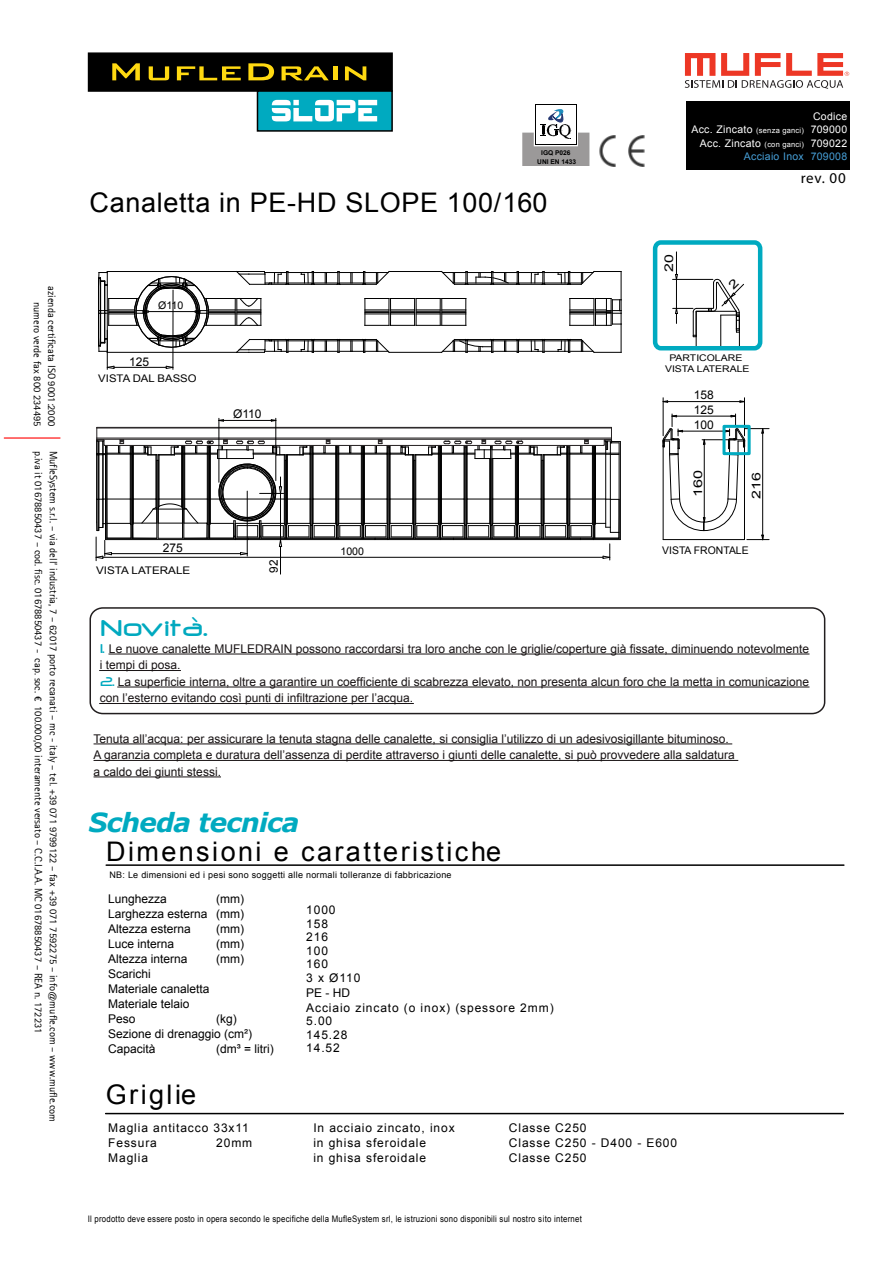
<style>
.page{position:relative;width:893px;height:1263px;background:#fff}
.page>*{position:absolute;margin:0;border:0;box-sizing:border-box;transform-origin:0 0}
.t1{font:27px "Arial";letter-spacing:.09em;color:#000}
.t2{font:27px "Arial";letter-spacing:.025em;color:#000}
.t3{font:500 27px "Neuropol";letter-spacing:.04em;color:#00a9bf}
.t4{font:italic 700 26.25px "Verdana";letter-spacing:-.03em;color:#00aac0}
.t5{font:500 15px "Cosmos";color:#000}
.t6{font:12px/16.5px "Arial";color:#181314}
.t7{font:12px/16.5px "Arial";color:#171213}
.t8{font:12px/15px "Arial";color:#000}
.t9{font:12px/13.5px "Arial";letter-spacing:.075em;color:#000}
.t10{font:12px "Arial";color:#000;scale:1.33 1}
.t11{font:12px "Arial";color:#000;scale:1.35 1}
.t12{font:11.7px "Arial";color:#000}
.t13{font:10.65px "Arial";color:#000}
.t14{font:10.5px/14.4px "Rotis Sans Serif";color:#000;text-align:right}
.t15{font:10.5px/13.5px "Arial";letter-spacing:.03em;color:#fff;text-align:right}
.t16{font:10.5px "Arial";color:#000;scale:1.11 1}
.t17{font:10.5px "Arial";color:#000}
.t18{font:10.5px "Arial";color:#000;scale:1.08 1}
.t19{font:9.15px/10.5px "Arial";color:#000;text-align:center;scale:1.14 1}
.t20{font:9px "Arial";letter-spacing:.03em;color:#000;scale:.87 1}
.t21{font:9px "Arial";letter-spacing:.03em;color:#000}
.t22{font:700 6.6px "Arial";letter-spacing:-.005em;color:#000}
.s1{font-family:"Calibri"}
.s2{font-size:7.5px}
.s3{color:#479fd7}
.s4{font-family:"Neuropol";font-weight:500;font-size:15px;color:#00a9bf}
</style>
<div class="page">
<hr style="left:620px;top:442px;width:1px;height:98px;background:#000">
<hr style="left:662px;top:398px;width:1px;height:38px;background:#000">
<hr style="left:744px;top:398px;width:1px;height:38px;background:#000">
<hr style="left:667px;top:401px;width:73px;height:1px;background:#000">
<svg style="left:662px;top:400px;width:6px;height:3px"></svg>
<svg style="left:739px;top:400px;width:5px;height:3px"></svg>
<svg style="left:98px;top:271px;width:523px;height:82px"></svg>
<hr style="left:172px;top:290px;width:1px;height:79px;background:#000">
<hr style="left:107px;top:330px;width:1px;height:39px;background:#000">
<hr style="left:114px;top:367px;width:52px;height:1px;background:#000">
<svg style="left:106px;top:365px;width:9px;height:4px"></svg>
<svg style="left:165px;top:365px;width:9px;height:4px"></svg>
<hr style="left:4px;top:437px;width:56px;height:2px;background:#f00">
<svg style="left:662px;top:414px;width:107px;height:127px"></svg>
<hr style="left:275px;top:418px;width:1px;height:63px;background:#000">
<hr style="left:218px;top:418px;width:1px;height:64px;background:#000">
<svg style="left:95px;top:419px;width:525px;height:155px"></svg>
<hr style="left:106px;top:864px;width:737px;height:2px;background:#000">
<hr style="left:106px;top:1113px;width:737px;height:1px;background:#000">
<div style="left:88px;top:52px;width:305px;height:40px;background:#000;border:2px solid #000"></div>
<div style="left:257px;top:90px;width:136px;height:42px;background:#00aac0;border:2px solid #000"></div>
<svg style="left:112px;top:63px;width:28px;height:17px"></svg>
<svg style="left:149px;top:66px;width:20px;height:14px"></svg>
<svg style="left:177px;top:66px;width:64px;height:14px"></svg>
<svg style="left:248px;top:63px;width:26px;height:17px"></svg>
<svg style="left:281px;top:66px;width:48px;height:14px"></svg>
<hr style="left:333px;top:66px;width:4px;height:14px;background:#ffd911">
<svg style="left:345px;top:66px;width:21px;height:14px"></svg>
<svg style="left:272px;top:100px;width:105px;height:21px"></svg>
<hr style="left:94px;top:743px;width:638px;height:1px;background:#171213">
<hr style="left:94px;top:760px;width:644px;height:1px;background:#171213">
<hr style="left:94px;top:776px;width:127px;height:1px;background:#171213">
<div style="left:653px;top:240px;width:109px;height:110px;border:4px solid #00aac0;border-radius:6px"></div>
<img style="left:599px;top:135px;width:46px;height:32px">
<svg style="left:522px;top:104px;width:67px;height:62px"></svg>
<div style="left:685px;top:102px;width:164px;height:68px;background:#000"></div>
<svg style="left:684px;top:53px;width:165px;height:36px"></svg>
<hr style="left:109px;top:654px;width:700px;height:1px;background:#181314">
<hr style="left:100px;top:670px;width:80px;height:1px;background:#181314">
<hr style="left:118px;top:687px;width:691px;height:1px;background:#181314">
<hr style="left:100px;top:703px;width:313px;height:1px;background:#181314">
<div style="left:89px;top:607px;width:736px;height:107px;border:2px solid #221e1f;border-radius:12px"></div>
<svg style="left:672px;top:252px;width:72px;height:96px"></svg>
<p class="t14" style="left:59px;top:286px;width:142px;rotate:90deg">azienda certificata ISO 9001:2000 numero verde fax 800 234495</p>
<p class="t14" style="left:61px;top:451px;width:673px;line-height:15px;text-align:left;rotate:90deg">MufleSystem s.r.l. – via dell’ industria, 7 – 62017 porto recanati – mc - italy – tel. +39 071 9799122 – fax +39 071 7592275 – info@mufle.com – www.mufle.com p.iva it 01678850437 – cod. fisc. 01678850437 - cap. soc. <span class="s1">€</span> 100.000,00 interamente versato – C.C.I.A.A. MC 01678850437 – REA n. 172231</p>
<p class="t22" style="left:541px;top:149px;width:31px">IGQ P026</p>
<p class="t22" style="left:537px;top:158px;width:40px">UNI EN 1433</p>
<h1 class="t2" style="left:90px;top:188px;width:459px">Canaletta in PE-HD SLOPE 100/160</h1>
<p class="t13" style="left:158px;top:299px;width:27px">Ø110</p>
<p class="t8" style="left:129px;top:354px;width:22px">125</p>
<p class="t18" style="left:98px;top:373px;width:93px">VISTA DAL BASSO</p>
<p class="t8" style="left:233px;top:406px;width:30px">Ø110</p>
<p class="t8" style="left:163px;top:540px;width:22px">275</p>
<p class="t16" style="left:96px;top:564px;width:86px">VISTA LATERALE</p>
<p class="t12" style="left:267px;top:573px;width:15px;rotate:-90deg">92</p>
<p class="t13" style="left:340px;top:546px;width:25px">1000</p>
<p class="t15" style="left:691px;top:109px;width:157px">Codice<br>Acc. Zincato <span class="s2">(senza ganci)</span> 709000<br>Acc. Zincato <span class="s2">(con ganci)</span> 709022<br><span class="s3">Acciaio Inox 709008</span></p>
<p class="t10" style="left:662px;top:272px;width:15px;rotate:-90deg">20</p>
<p class="t19" style="left:665px;top:353px;width:76px">PARTICOLARE<br>VISTA LATERALE</p>
<p class="t8" style="left:693px;top:387px;width:22px">158</p>
<p class="t8" style="left:693px;top:403px;width:22px">125</p>
<p class="t8" style="left:693px;top:418px;width:22px">100</p>
<p class="t11" style="left:691px;top:497px;width:22px;rotate:-90deg">160</p>
<p class="t10" style="left:749px;top:499px;width:22px;rotate:-90deg">216</p>
<p class="t17" style="left:662px;top:544px;width:88px">VISTA FRONTALE</p>
<p class="t5" style="left:800px;top:169px;width:47px">rev. 00</p>
<h1 class="t3" style="left:100px;top:615px;width:109px">Novità.</h1>
<p class="t6" style="left:100px;top:640px;width:711px"><span class="s4">1.</span> Le nuove canalette MUFLEDRAIN possono raccordarsi tra loro anche con le griglie/coperture già fissate, diminuendo notevolmente i tempi di posa.</p>
<p class="t6" style="left:100px;top:673px;width:710px"><span class="s4">2.</span> La superficie interna, oltre a garantire un coefficiente di scabrezza elevato, non presenta alcun foro che la metta in comunicazione con l’esterno evitando così punti di infiltrazione per l’acqua.</p>
<p class="t7" style="left:94px;top:730px;width:643px">Tenuta all’acqua: per assicurare la tenuta stagna delle canalette, si consiglia l’utilizzo di un adesivosigillante bituminoso.<br>A garanzia completa e duratura dell’assenza di perdite attraverso i giunti delle canalette, si può provvedere alla saldatura a caldo dei giunti stessi.</p>
<h2 class="t4" style="left:89px;top:805px;width:212px">Scheda tecnica</h2>
<h1 class="t1" style="left:106px;top:837px;width:396px">Dimensioni e caratteristiche</h1>
<p class="t21" style="left:109px;top:869px;width:343px">NB: Le dimensioni ed i pesi sono soggetti alle normali tolleranze di fabbricazione</p>
<p class="t8" style="left:108px;top:891px;width:60px">Lunghezza</p>
<p class="t8" style="left:108px;top:891px;width:137px;text-align:justify;text-indent:108px">(mm)<br>Larghezza esterna (mm)<br>Altezza esterna</p>
<p class="t9" style="left:306px;top:904px;width:56px">1000<br>158<br>216<br>100<br>160<br>3 x Ø110</p>
<p class="t9" style="left:306px;top:985px;width:249px;line-height:15px">PE - HD<br>Acciaio zincato (o inox) (spessore 2mm)</p>
<p class="t9" style="left:306px;top:1015px;width:43px">5.00<br>145.28<br>14.52</p>
<p class="t8" style="left:216px;top:921px;width:29px">(mm)</p>
<p class="t8" style="left:108px;top:936px;width:68px">Luce interna</p>
<p class="t8" style="left:216px;top:936px;width:29px">(mm)</p>
<p class="t8" style="left:108px;top:951px;width:81px">Altezza interna</p>
<p class="t8" style="left:216px;top:951px;width:29px">(mm)</p>
<p class="t8" style="left:108px;top:966px;width:103px">Scarichi<br>Materiale canaletta<br>Materiale telaio<br>Peso</p>
<p class="t8" style="left:108px;top:1011px;width:146px;text-indent:108px">(kg)<br>Sezione di drenaggio (cm²)<br>Capacità</p>
<p class="t8" style="left:216px;top:1041px;width:59px">(dm³ = litri)</p>
<h1 class="t1" style="left:106px;top:1079px;width:92px">Griglie</h1>
<p class="t9" style="left:108px;top:1120px;width:142px;line-height:15px">Maglia antitacco 33x11<br>Fessura</p>
<p class="t8" style="left:216px;top:1135px;width:37px">20mm</p>
<p class="t8" style="left:108px;top:1150px;width:41px">Maglia</p>
<p class="t9" style="left:313px;top:1121px;width:143px;line-height:15px">In acciaio zincato, inox in ghisa sferoidale<br>in ghisa sferoidale</p>
<p class="t9" style="left:509px;top:1120px;width:170px;line-height:15px">Classe C250<br>Classe C250 - D400 - E600<br>Classe C250</p>
<p class="t20" style="left:88px;top:1214px;width:569px">Il prodotto deve essere posto in opera secondo le specifiche della MufleSystem srl, le istruzioni sono disponibili sul nostro sito internet</p>
</div>
